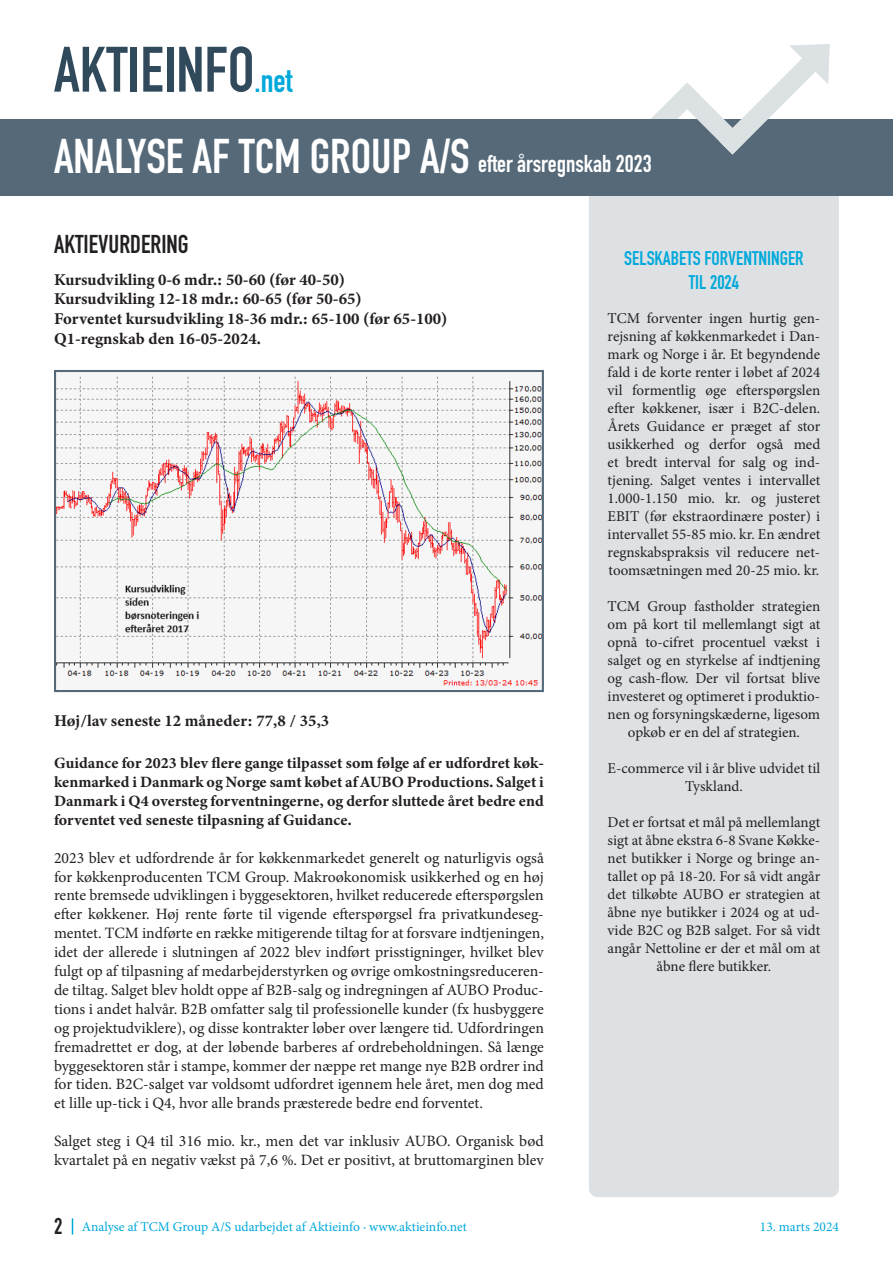
<style>
.page{position:relative;width:893px;height:1263px;background:#fff}
.page>*{position:absolute;margin:0;border:0;box-sizing:border-box;transform-origin:0 0}
.t1{font:700 63px "DIN Condensed";color:#304a5c}
.t2{font:700 48px "DIN Condensed";color:#fff}
.t3{font:700 25.5px "DIN Condensed";color:#231f20}
.t4{font:700 24px "DIN Condensed";color:#fff}
.t5{font:700 22.5px "DIN Condensed";color:#231f20}
.t6{font:700 19.5px "DIN Condensed";color:#00a9db}
.t7{font:16.5px "Minion Variable Concept";color:#231f20}
.t8{font:15.75px/18.9px "Minion Pro";color:#231f20;text-align:justify}
.t9{font:15.75px/18.9px "Minion Variable Concept";letter-spacing:.005em;color:#231f20;text-align:justify}
.t10{font:15px/18px "Minion Pro";color:#231f20;text-align:center}
.t11{font:13.5px "Minion Pro";color:#00a9db}
.s1{font-size:33px;color:#00a9db}
</style>
<div class="page">
<div style="left:589px;top:187px;width:250px;height:1010px;background:#dde1e4;border-radius:9px"></div>
<div style="left:0;top:119px;width:893px;height:77px;background:#556978"></div>
<svg style="left:651px;top:44px;width:179px;height:111px"></svg>
<svg style="left:72px;top:1218px;width:1px;height:16px"></svg>
<img style="left:57px;top:376px;width:484px;height:311px">
<div style="left:54px;top:370px;width:490px;height:322px;border:2px solid #556978"></div>
<p class="t1" style="left:54px;top:27px;width:240px">AKTIEINFO<span class="s1">.net</span></p>
<p class="t2" style="left:54px;top:124px;width:417px">ANALYSE AF TCM GROUP A/S</p>
<p class="t4" style="left:478px;top:148px;width:175px">efter årsregnskab 2023</p>
<p class="t3" style="left:54px;top:227px;width:136px">AKTIEVURDERING</p>
<p class="t7" style="left:54px;top:268px;width:292px">Kursudvikling 0-6 mdr.: 50-60 (før 40-50)</p>
<p class="t7" style="left:54px;top:288px;width:309px">Kursudvikling 12-18 mdr.: 60-65 (før 50-65)</p>
<p class="t7" style="left:54px;top:307px;width:395px">Forventet kursudvikling 18-36 mdr.: 65-100 (før 65-100)</p>
<p class="t7" style="left:54px;top:327px;width:208px">Q1-regnskab den 16-05-2024.</p>
<p class="t7" style="left:54px;top:709px;width:277px">Høj/lav seneste 12 måneder: 77,8 / 35,3</p>
<p class="t9" style="left:54px;top:753px;width:491px">Guidance for 2023 blev flere gange tilpasset som følge af er udfordret køk&shy;kenmarked i Danmark og Norge samt købet af AUBO Productions. Salget i Danmark i Q4 oversteg forventningerne, og derfor sluttede året bedre end forventet ved seneste tilpasning af Guidance.</p>
<p class="t8" style="left:54px;top:848px;width:491px">2023 blev et udfordrende år for køkkenmarkedet generelt og naturligvis også for køkkenproducenten TCM Group. Makroøkonomisk usikkerhed og en høj rente bremsede udviklingen i byggesektoren, hvilket reducerede efterspørgslen efter køkkener. Høj rente førte til vigende efterspørgsel fra privatkundeseg&shy;mentet. TCM indførte en række mitigerende tiltag for at forsvare indtjeningen, idet der allerede i slutningen af 2022 blev indført prisstigninger, hvilket blev fulgt op af tilpasning af medarbejderstyrken og øvrige omkostningsreduceren&shy;de tiltag. Salget blev holdt oppe af B2B-salg og indregningen af AUBO Produc&shy;tions i andet halvår. B2B omfatter salg til professionelle kunder (fx husbyggere og projektudviklere), og disse kontrakter løber over længere tid. Udfordringen fremadrettet er dog, at der løbende barberes af ordrebeholdningen. Så længe byggesektoren står i stampe, kommer der næppe ret mange nye B2B ordrer ind for tiden. B2C-salget var voldsomt udfordret igennem hele året, men dog med et lille up-tick i Q4, hvor alle brands præsterede bedre end forventet.</p>
<p class="t8" style="left:54px;top:1132px;width:491px">Salget steg i Q4 til 316 mio. kr., men det var inklusiv AUBO. Organisk bød kvartalet på en negativ vækst på 7,6 %. Det er positivt, at bruttomarginen blev</p>
<p class="t5" style="left:54px;top:1211px;width:10px">2</p>
<p class="t11" style="left:82px;top:1218px;width:387px">Analyse af TCM Group A/S udarbejdet af Aktieinfo ∙ www.aktieinfo.net</p>
<p class="t6" style="left:624px;top:245px;width:181px">SELSKABETS FORVENTNINGER</p>
<p class="t6" style="left:689px;top:269px;width:52px">TIL 2024</p>
<p class="t10" style="left:608px;top:309px;width:214px;text-align:justify">TCM forventer ingen hurtig gen&shy;rejsning af køkkenmarkedet i Dan&shy;mark og Norge i år. Et begyndende fald i de korte renter i løbet af 2024 vil formentlig øge efterspørgslen efter køkkener, især i B2C-delen.<br>Årets Guidance er præget af stor usikkerhed og derfor også med et bredt interval for salg og ind&shy;tjening. Salget ventes i intervallet 1.000-1.150 mio. kr. og justeret EBIT (før ekstraordinære poster) i intervallet 55-85 mio. kr. En ændret regnskabspraksis vil reducere net&shy;toomsætningen med 20-25 mio. kr.</p>
<p class="t10" style="left:608px;top:597px;width:214px">TCM Group fastholder strategien om på kort til mellemlangt sigt at opnå to-cifret procentuel vækst i salget og en styrkelse af indtjening og cash-flow. Der vil fortsat blive investeret og optimeret i produktio&shy;nen og forsyningskæderne, ligesom opkøb er en del af strategien.</p>
<p class="t10" style="left:608px;top:759px;width:214px">E-commerce vil i år blive udvidet til<br>Tyskland.</p>
<p class="t10" style="left:608px;top:813px;width:214px">Det er fortsat et mål på mellemlangt sigt at åbne ekstra 6-8 Svane Køkke&shy;net butikker i Norge og bringe an&shy;tallet op på 18-20. For så vidt angår det tilkøbte AUBO er strategien at åbne nye butikker i 2024 og at ud&shy;vide B2C og B2B salget. For så vidt angår Nettoline er der et mål om at åbne flere butikker.</p>
<p class="t11" style="left:760px;top:1218px;width:81px">13. marts 2024</p>
</div>
